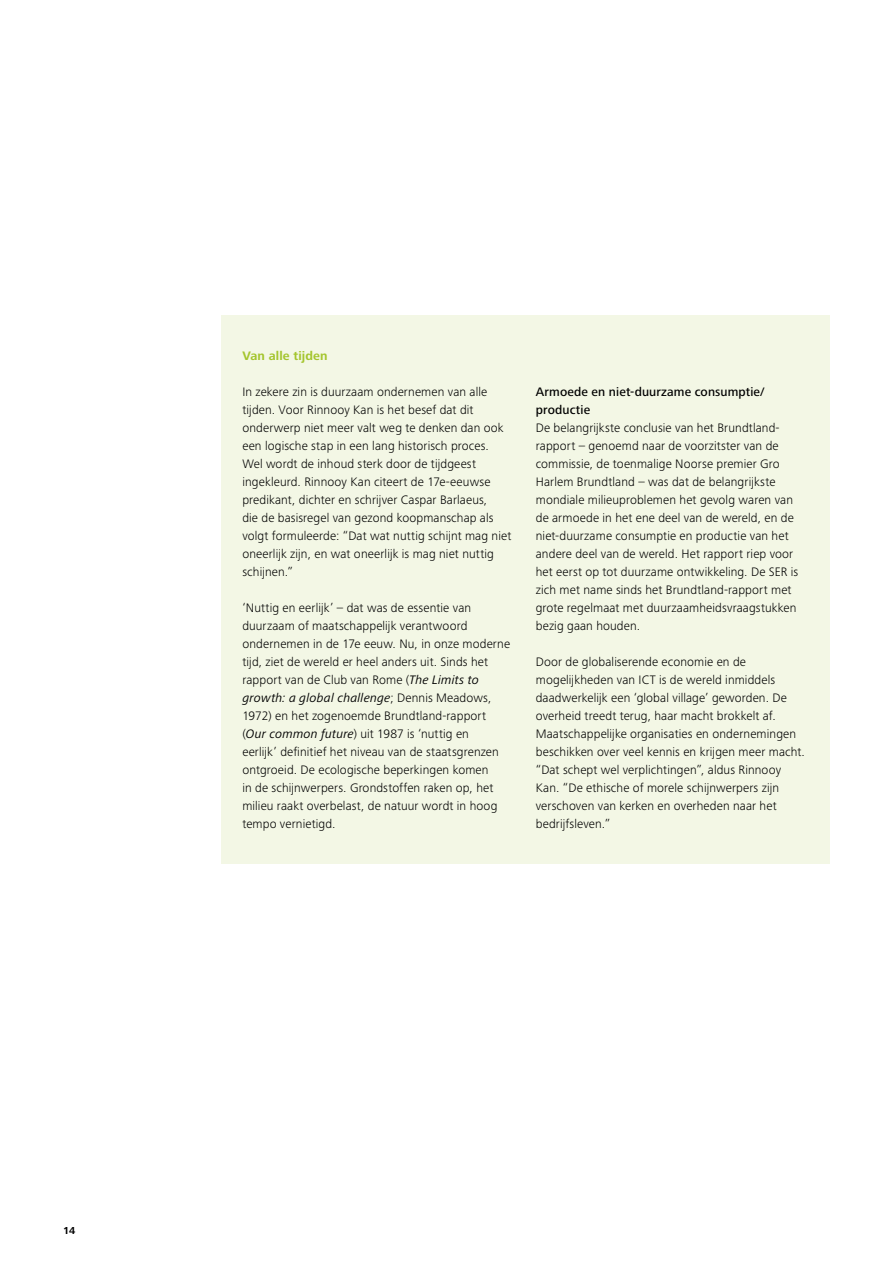
<style>
.page{position:relative;width:893px;height:1263px;background:#fff}
.page>*{position:absolute;margin:0;border:0;box-sizing:border-box;transform-origin:0 0}
.t1{font:300 12.75px/18px "Frutiger Next Pro";letter-spacing:.01em;color:#000}
.t2{font:500 12.75px/18px "Frutiger Next Pro";letter-spacing:.01em;color:#000}
.t3{font:700 12.75px "Frutiger Next Pro";letter-spacing:.01em;color:#a4c52d}
.t4{font:700 10.5px "Frutiger Next Pro";color:#000}
.s1{font-weight:400;font-style:italic}
</style>
<div class="page">
<div style="left:221px;top:316px;width:608px;height:548px;background:#f3f7e5"></div>
<p class="t4" style="left:63px;top:1224px;width:13px">14</p>
<p class="t3" style="left:242px;top:348px;width:87px">Van alle tijden</p>
<p class="t1" style="left:242px;top:383px;width:271px">In zekere zin is duurzaam ondernemen van alle tijden. Voor Rinnooy Kan is het besef dat dit onderwerp niet meer valt weg te denken dan ook een logische stap in een lang historisch proces.<br>Wel wordt de inhoud sterk door de tijdgeest ingekleurd. Rinnooy Kan citeert de 17e-eeuwse predikant, dichter en schrijver Caspar Barlaeus,<br>die de basisregel van gezond koopmanschap als volgt formuleerde: “Dat wat nuttig schijnt mag niet oneerlijk zijn, en wat oneerlijk is mag niet nuttig schijnen.”</p>
<p class="t1" style="left:242px;top:599px;width:269px">‘Nuttig en eerlijk’ – dat was de essentie van duurzaam of maatschappelijk verantwoord ondernemen in de 17e eeuw. Nu, in onze moderne tijd, ziet de wereld er heel anders uit. Sinds het rapport van de Club van Rome (<span class="s1">The Limits to growth: a global challenge</span>; Dennis Meadows, 1972) en het zogenoemde Brundtland-rapport (<span class="s1">Our common future</span>) uit 1987 is ‘nuttig en<br>eerlijk’ definitief het niveau van de staatsgrenzen ontgroeid. De ecologische beperkingen komen<br>in de schijnwerpers. Grondstoffen raken op, het milieu raakt overbelast, de natuur wordt in hoog tempo vernietigd.</p>
<p class="t2" style="left:536px;top:383px;width:230px">Armoede en niet-duurzame consumptie/ productie</p>
<p class="t1" style="left:536px;top:419px;width:264px">De belangrijkste conclusie van het Brundtland&shy;rapport – genoemd naar de voorzitster van de commissie, de toenmalige Noorse premier Gro Harlem Brundtland – was dat de belangrijkste mondiale milieuproblemen het gevolg waren van de armoede in het ene deel van de wereld, en de niet-duurzame consumptie en productie van het andere deel van de wereld. Het rapport riep voor het eerst op tot duurzame ontwikkeling. De SER is zich met name sinds het Brundtland-rapport met grote regelmaat met duurzaamheidsvraagstukken bezig gaan houden.</p>
<p class="t1" style="left:536px;top:653px;width:271px">Door de globaliserende economie en de mogelijkheden van ICT is de wereld inmiddels daadwerkelijk een ‘global village’ geworden. De overheid treedt terug, haar macht brokkelt af.<br>Maatschappelijke organisaties en ondernemingen beschikken over veel kennis en krijgen meer macht. “Dat schept wel verplichtingen”, aldus Rinnooy Kan. “De ethische of morele schijnwerpers zijn verschoven van kerken en overheden naar het bedrijfsleven.”</p>
</div>
